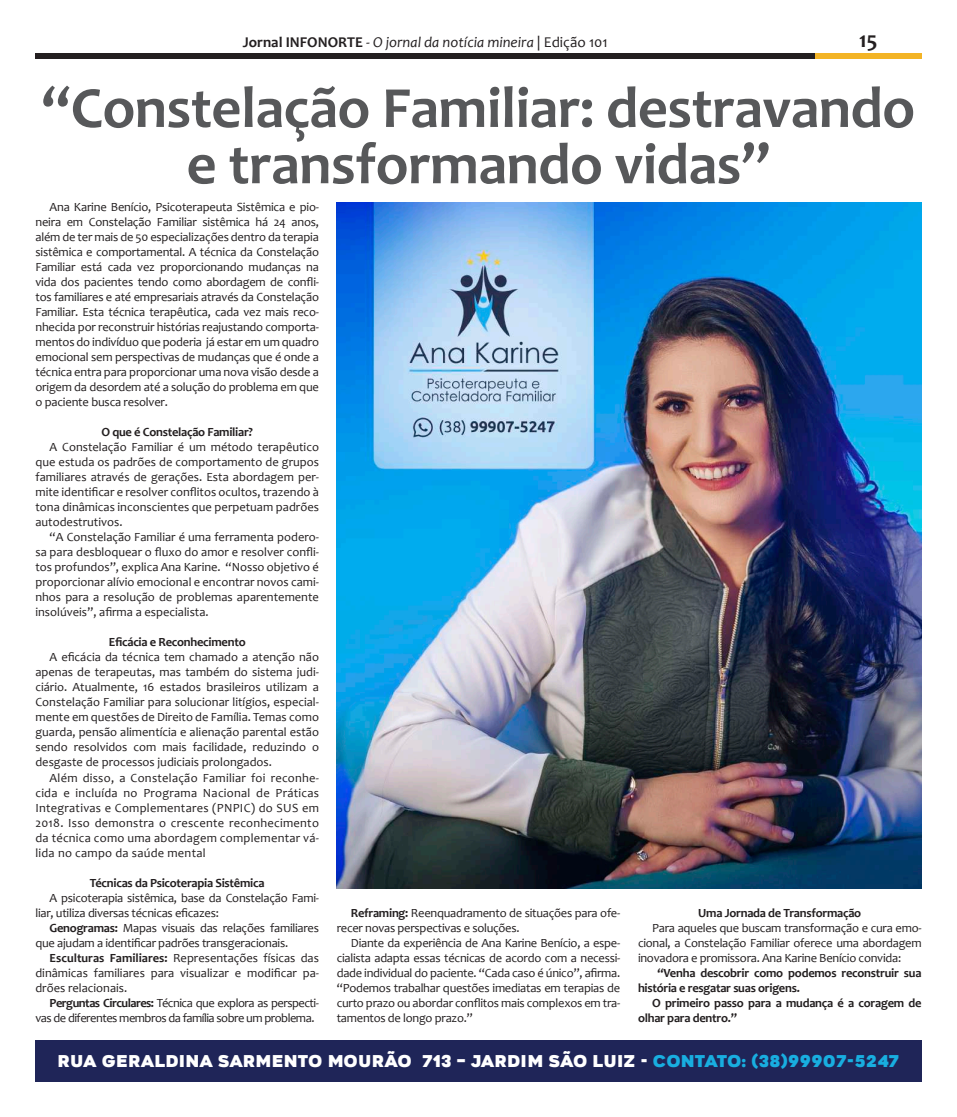
<style>
.page{position:relative;width:957px;height:1117px;background:#fff}
.page>*{position:absolute;margin:0;border:0;box-sizing:border-box;transform-origin:0 0}
.t1{font:700 58.75px/56.2px "Candara";letter-spacing:-.01em;color:#57585a;text-align:center}
.t2{font:700 22.5px "Candara";color:#231f20}
.t3{font:16.25px "Gretaros";letter-spacing:.04em;color:#fff}
.t4{font:italic 15px "Candara";color:#231f20}
.t5{font:12.5px/15px "Candara";letter-spacing:-.02em;color:#231f20;text-align:justify}
.t6{font:700 12.5px/15px "Candara";letter-spacing:-.02em;color:#231f20}
.t7{font:12.5px/15px "Candara";letter-spacing:-.04em;color:#231f20}
.s1{font-weight:700;font-style:normal}
.s2{font-style:normal}
.s3{font-weight:700}
.s4{color:#18aee0}
</style>
<div class="page">
<div style="left:815px;top:53px;width:106px;height:6px;background:#f3b426"></div>
<div style="left:35px;top:53px;width:780px;height:6px;background:#231f20"></div>
<div style="left:35px;top:1040px;width:886px;height:41px;background:#1f2558"></div>
<img style="left:337px;top:202px;width:584px;height:686px">
<p class="t4" style="left:243px;top:33px;width:366px"><span class="s1">Jornal INFONORTE</span> - O jornal da notícia mineira <span class="s2">| Edição 101</span></p>
<h2 class="t2" style="left:859px;top:26px;width:20px">15</h2>
<h1 class="t1" style="left:42px;top:79px;width:875px">“Constelação Familiar: destravando e transformando vidas”</h1>
<p class="t5" style="left:35px;top:199px;width:285px;text-indent:14px">Ana Karine Benício, Psicoterapeuta Sistêmica e pio&shy;neira em Constelação Familiar sistêmica há 24 anos, além de ter mais de 50 especializações dentro da terapia sistêmica e comportamental. A técnica da Constelação Familiar está cada vez proporcionando mudanças na vida dos pacientes tendo como abordagem de confli&shy;tos familiares e até empresariais através da Constelação Familiar. Esta técnica terapêutica, cada vez mais reco&shy;nhecida por reconstruir histórias reajustando comporta&shy;mentos do indivíduo que poderia já estar em um quadro emocional sem perspectivas de mudanças que é onde a técnica entra para proporcionar uma nova visão desde a origem da desordem até a solução do problema em que o paciente busca resolver.</p>
<p class="t6" style="left:101px;top:424px;width:153px">O que é Constelação Familiar?</p>
<p class="t5" style="left:35px;top:439px;width:285px;text-indent:14px">A Constelação Familiar é um método terapêutico que estuda os padrões de comportamento de grupos familiares através de gerações. Esta abordagem per&shy;mite identificar e resolver conflitos ocultos, trazendo à tona dinâmicas inconscientes que perpetuam padrões autodestrutivos.</p>
<p class="t5" style="left:35px;top:529px;width:285px;text-indent:14px">“A Constelação Familiar é uma ferramenta podero&shy;sa para desbloquear o fluxo do amor e resolver confli&shy;tos profundos”, explica Ana Karine. “Nosso objetivo é proporcionar alívio emocional e encontrar novos cami&shy;nhos para a resolução de problemas aparentemente insolúveis”, afirma a especialista.</p>
<p class="t6" style="left:109px;top:634px;width:138px">Eficácia e Reconhecimento</p>
<p class="t5" style="left:35px;top:649px;width:285px;text-indent:14px">A eficácia da técnica tem chamado a atenção não apenas de terapeutas, mas também do sistema judi&shy;ciário. Atualmente, 16 estados brasileiros utilizam a Constelação Familiar para solucionar litígios, especial&shy;mente em questões de Direito de Família. Temas como guarda, pensão alimentícia e alienação parental estão sendo resolvidos com mais facilidade, reduzindo o desgaste de processos judiciais prolongados.</p>
<p class="t5" style="left:35px;top:769px;width:285px;text-indent:14px">Além disso, a Constelação Familiar foi reconhe&shy;cida e incluída no Programa Nacional de Práticas Integrativas e Complementares (PNPIC) do SUS em 2018. Isso demonstra o crescente reconhecimento da técnica como uma abordagem complementar vá&shy;lida no campo da saúde mental</p>
<p class="t6" style="left:90px;top:874px;width:176px">Técnicas da Psicoterapia Sistêmica</p>
<p class="t5" style="left:35px;top:889px;width:285px;text-indent:14px">A psicoterapia sistêmica, base da Constelação Fami&shy;liar, utiliza diversas técnicas eficazes:</p>
<p class="t5" style="left:35px;top:919px;width:285px;text-indent:14px"><span class="s3">Genogramas:</span> Mapas visuais das relações familiares que ajudam a identificar padrões transgeracionais.</p>
<p class="t5" style="left:35px;top:949px;width:285px;text-indent:14px"><span class="s3">Esculturas Familiares:</span> Representações físicas das dinâmicas familiares para visualizar e modificar pa&shy;drões relacionais.</p>
<p class="t7" style="left:35px;top:994px;width:285px;text-indent:14px"><span class="s3">Perguntas Circulares:</span> Técnica que explora as perspecti&shy;vas de diferentes membros da família sobre um problema.</p>
<p class="t5" style="left:337px;top:904px;width:285px;text-indent:14px"><span class="s3">Reframing:</span> Reenquadramento de situações para ofe&shy;recer novas perspectivas e soluções.</p>
<p class="t5" style="left:337px;top:934px;width:285px;text-indent:14px">Diante da experiência de Ana Karine Benício, a espe&shy;cialista adapta essas técnicas de acordo com a necessi&shy;dade individual do paciente. “Cada caso é único”, afirma. “Podemos trabalhar questões imediatas em terapias de curto prazo ou abordar conflitos mais complexos em tra&shy;tamentos de longo prazo.”</p>
<p class="t6" style="left:698px;top:904px;width:164px">Uma Jornada de Transformação</p>
<p class="t5" style="left:638px;top:919px;width:285px;text-indent:14px">Para aqueles que buscam transformação e cura emo&shy;cional, a Constelação Familiar oferece uma abordagem inovadora e promissora. Ana Karine Benício convida:</p>
<p class="t6" style="left:638px;top:964px;width:285px;text-indent:19px">“Venha descobrir como podemos reconstruir sua história e resgatar suas origens.</p>
<p class="t6" style="left:638px;top:994px;width:285px;text-indent:14px">O primeiro passo para a mudança é a coragem de olhar para dentro.”</p>
<h3 class="t3" style="left:58px;top:1050px;width:842px">RUA GERALDINA SARMENTO MOURÃO 713 – JARDIM SÃO LUIZ - <span class="s4">CONTATO: (38)99907-5247</span></h3>
</div>
